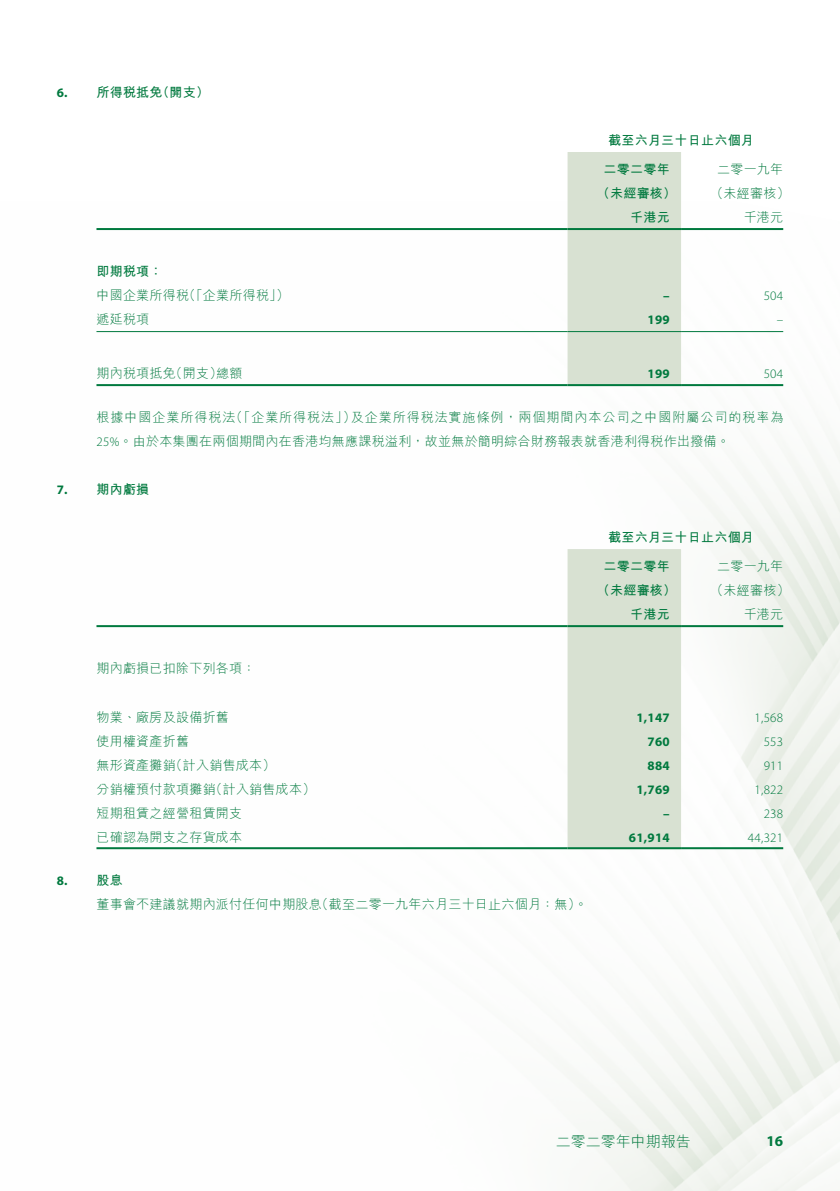
<style>
.page{position:relative;width:840px;height:1191px;background:#fff}
.page>*{position:absolute;margin:0;border:0;box-sizing:border-box;transform-origin:0 0}
.t1{font:300 15px "M Hei HK";color:#00793e}
.t2{font:700 15px "Myriad Pro";color:#00793e}
.t3{font:300 13px/24px "M Hei HK";letter-spacing:.02em;color:#00793e}
.t4{font:700 13px "M Hei HK";letter-spacing:.02em;color:#00793e}
.t5{font:700 13px "Myriad Pro";letter-spacing:.02em;color:#00793e}
.t6{font:300 13px "Myriad Pro";letter-spacing:.02em;color:#00793e}
.t7{font:300 13px "M Hei HK";letter-spacing:.075em;color:#00793e}
.s1{font-family:"Myriad Pro"}
</style>
<div class="page">
<img style="left:96px;top:201px;width:743px;height:990px">
<div style="left:567px;top:152px;width:113px;height:232px;background:#d8e1d2"></div>
<hr style="left:96px;top:228px;width:471px;height:2px;background:#00793e">
<hr style="left:567px;top:228px;width:113px;height:2px;background:#00793e">
<hr style="left:680px;top:228px;width:102px;height:2px;background:#00793e">
<hr style="left:96px;top:331px;width:471px;height:1px;background:#00793e">
<hr style="left:567px;top:331px;width:113px;height:1px;background:#00793e">
<hr style="left:680px;top:331px;width:102px;height:1px;background:#00793e">
<hr style="left:96px;top:384px;width:471px;height:2px;background:#00793e">
<hr style="left:567px;top:384px;width:113px;height:2px;background:#00793e">
<hr style="left:680px;top:384px;width:102px;height:2px;background:#00793e">
<div style="left:567px;top:549px;width:113px;height:298px;background:#d8e1d2"></div>
<hr style="left:96px;top:625px;width:471px;height:2px;background:#00793e">
<hr style="left:567px;top:625px;width:113px;height:2px;background:#00793e">
<hr style="left:680px;top:625px;width:102px;height:2px;background:#00793e">
<hr style="left:96px;top:847px;width:471px;height:2px;background:#00793e">
<hr style="left:567px;top:847px;width:113px;height:2px;background:#00793e">
<hr style="left:680px;top:847px;width:102px;height:2px;background:#00793e">
<p class="t5" style="left:57px;top:84px;width:12px">6.</p>
<p class="t5" style="left:57px;top:481px;width:12px">7.</p>
<p class="t5" style="left:57px;top:872px;width:12px">8.</p>
<p class="t4" style="left:96px;top:82px;width:68px">所得稅抵免</p>
<p class="t4" style="left:156px;top:82px;width:54px">（開支(</p>
<p class="t4" style="left:96px;top:262px;width:68px">即期稅項：</p>
<p class="t3" style="left:183px;top:283px;width:108px">（「企業所得稅 (「</p>
<p class="t3" style="left:96px;top:283px;width:94px">中國企業所得稅</p>
<p class="t3" style="left:96px;top:307px;width:54px">遞延稅項</p>
<p class="t3" style="left:169px;top:361px;width:54px">（開支）</p>
<p class="t3" style="left:96px;top:361px;width:81px">期內稅項抵免</p>
<p class="t3" style="left:216px;top:361px;width:28px">總額</p>
<p class="t4" style="left:608px;top:130px;width:147px">截至六月三十日止六個月</p>
<p class="t3" style="left:716px;top:157px;width:68px">二零一九年</p>
<p class="t4" style="left:603px;top:160px;width:68px">二零二零年</p>
<p class="t4" style="left:596px;top:184px;width:81px">（未經審核）</p>
<p class="t3" style="left:710px;top:181px;width:81px">（未經審核(</p>
<p class="t4" style="left:629px;top:208px;width:41px">千港元</p>
<p class="t3" style="left:743px;top:205px;width:41px">千港元</p>
<p class="t5" style="left:662px;top:287px;width:8px">–</p>
<p class="t6" style="left:763px;top:288px;width:21px">504</p>
<p class="t5" style="left:647px;top:311px;width:24px">199</p>
<p class="t6" style="left:776px;top:312px;width:8px">–</p>
<p class="t5" style="left:647px;top:365px;width:24px">199</p>
<p class="t6" style="left:763px;top:366px;width:21px">504</p>
<p class="t3" style="left:230px;top:405px;width:127px">（「企業所得稅法」）</p>
<p class="t7" style="left:350px;top:410px;width:434px">及企業所得稅法實施條例，兩個期間內本公司之中國附屬公司的稅率為</p>
<p class="t3" style="left:96px;top:405px;width:634px">根據中國企業所得稅法<br><span class="s1">25%</span>。由於本集團在兩個期間內在香港均無應課稅溢利，故並無於簡明綜合財務報表就香港利得稅作出撥備。</p>
<p class="t4" style="left:96px;top:479px;width:54px">期內虧損</p>
<p class="t4" style="left:608px;top:527px;width:147px">截至六月三十日止六個月</p>
<p class="t3" style="left:716px;top:554px;width:68px">二零一九年</p>
<p class="t4" style="left:603px;top:557px;width:68px">二零二零年</p>
<p class="t4" style="left:596px;top:581px;width:81px">（未經審核）</p>
<p class="t3" style="left:710px;top:578px;width:81px">（未經審核(</p>
<p class="t4" style="left:629px;top:605px;width:41px">千港元</p>
<p class="t3" style="left:743px;top:602px;width:41px">千港元</p>
<p class="t3" style="left:96px;top:656px;width:160px">期內虧損已扣除下列各項：</p>
<p class="t3" style="left:96px;top:704px;width:134px">物業、廠房及設備折舊</p>
<p class="t5" style="left:636px;top:708px;width:35px">1,147</p>
<p class="t6" style="left:754px;top:709px;width:30px">1,568</p>
<p class="t3" style="left:96px;top:728px;width:94px">使用權資產折舊</p>
<p class="t5" style="left:647px;top:732px;width:24px">760</p>
<p class="t6" style="left:763px;top:733px;width:21px">553</p>
<p class="t3" style="left:169px;top:752px;width:107px">（計入銷售成本(</p>
<p class="t3" style="left:96px;top:752px;width:81px">無形資產攤銷</p>
<p class="t5" style="left:647px;top:756px;width:24px">884</p>
<p class="t6" style="left:763px;top:757px;width:21px">911</p>
<p class="t3" style="left:96px;top:776px;width:121px">分銷權預付款項攤銷</p>
<p class="t3" style="left:209px;top:776px;width:107px">（計入銷售成本(</p>
<p class="t5" style="left:636px;top:780px;width:35px">1,769</p>
<p class="t6" style="left:754px;top:781px;width:30px">1,822</p>
<p class="t3" style="left:96px;top:800px;width:147px">短期租賃之經營租賃開支</p>
<p class="t5" style="left:662px;top:804px;width:8px">–</p>
<p class="t6" style="left:763px;top:805px;width:21px">238</p>
<p class="t3" style="left:96px;top:824px;width:147px">已確認為開支之存貨成本</p>
<p class="t4" style="left:96px;top:870px;width:28px">股息</p>
<p class="t5" style="left:628px;top:828px;width:42px">61,914</p>
<p class="t6" style="left:747px;top:829px;width:37px">44,321</p>
<p class="t3" style="left:96px;top:892px;width:227px">董事會不建議就期內派付任何中期股息</p>
<p class="t3" style="left:315px;top:892px;width:273px">（截至二零一九年六月三十日止六個月：無。(</p>
<p class="t1" style="left:555px;top:1134px;width:136px">二零二零年中期報告</p>
<p class="t2" style="left:766px;top:1131px;width:18px">16</p>
</div>
